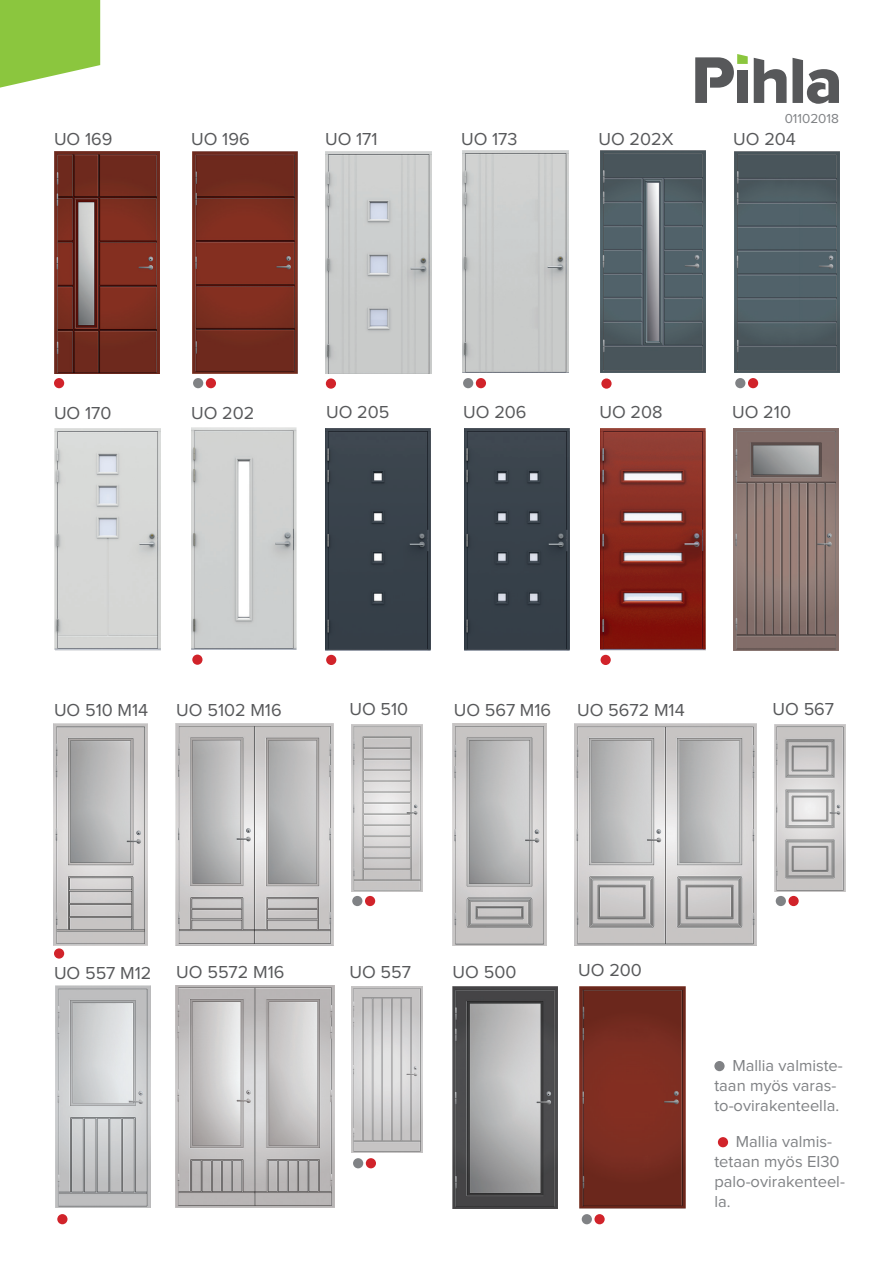
<style>
.page{position:relative;width:893px;height:1263px;background:#fff}
.page>*{position:absolute;margin:0;border:0;box-sizing:border-box;transform-origin:0 0}
.ISO_otsikko{font:18px "Proxima Nova";color:#57585a}
.Kuvateksti{font:16.5px/19.8px "Proxima Nova";color:#808285}
.t1{font:13.5px "Proxima Nova";color:#808285}
</style>
<div class="page">
<svg style="left:695px;top:54px;width:53px;height:49px"></svg>
<svg style="left:754px;top:58px;width:85px;height:46px"></svg>
<svg style="left:0;top:0;width:100px;height:88px;background:#9acd57"></svg>
<img style="left:734px;top:152px;width:105px;height:221px">
<img style="left:601px;top:151px;width:105px;height:222px">
<img style="left:326px;top:152px;width:105px;height:222px">
<div style="left:463px;top:151px;width:105px;height:222px;background:#c9cbca"></div>
<img style="left:54px;top:152px;width:105px;height:222px">
<img style="left:192px;top:152px;width:106px;height:221px">
<img style="left:55px;top:429px;width:105px;height:221px">
<img style="left:191px;top:428px;width:106px;height:222px">
<div style="left:326px;top:429px;width:105px;height:221px;background:#38414a"></div>
<div style="left:464px;top:429px;width:105px;height:221px;background:#38414a"></div>
<img style="left:601px;top:429px;width:105px;height:221px">
<img style="left:176px;top:986px;width:158px;height:222px">
<img style="left:53px;top:723px;width:94px;height:222px">
<img style="left:175px;top:723px;width:159px;height:222px">
<img style="left:452px;top:723px;width:95px;height:222px">
<img style="left:55px;top:986px;width:96px;height:222px">
<img style="left:452px;top:986px;width:105px;height:222px">
<img style="left:574px;top:723px;width:183px;height:222px">
<img style="left:351px;top:725px;width:71px;height:166px">
<img style="left:351px;top:986px;width:71px;height:167px">
<img style="left:774px;top:725px;width:71px;height:166px">
<div style="left:206px;top:378px;width:10px;height:10px;background:#d1232a;border-radius:50%"></div>
<div style="left:193px;top:378px;width:10px;height:10px;background:#808285;border-radius:50%"></div>
<div style="left:476px;top:378px;width:10px;height:10px;background:#d1232a;border-radius:50%"></div>
<div style="left:463px;top:378px;width:10px;height:10px;background:#808285;border-radius:50%"></div>
<div style="left:748px;top:378px;width:10px;height:10px;background:#d1232a;border-radius:50%"></div>
<div style="left:735px;top:378px;width:10px;height:10px;background:#808285;border-radius:50%"></div>
<div style="left:54px;top:378px;width:10px;height:10px;background:#d1232a;border-radius:50%"></div>
<div style="left:601px;top:378px;width:11px;height:11px;background:#d1232a;border-radius:50%"></div>
<div style="left:192px;top:654px;width:11px;height:11px;background:#d1232a;border-radius:50%"></div>
<div style="left:54px;top:948px;width:10px;height:11px;background:#d1232a;border-radius:50%"></div>
<div style="left:57px;top:1214px;width:11px;height:10px;background:#d1232a;border-radius:50%"></div>
<div style="left:365px;top:896px;width:10px;height:10px;background:#d1232a;border-radius:50%"></div>
<div style="left:352px;top:896px;width:10px;height:10px;background:#808285;border-radius:50%"></div>
<div style="left:788px;top:896px;width:11px;height:10px;background:#d1232a;border-radius:50%"></div>
<div style="left:776px;top:896px;width:10px;height:10px;background:#808285;border-radius:50%"></div>
<div style="left:366px;top:1158px;width:10px;height:10px;background:#d1232a;border-radius:50%"></div>
<div style="left:353px;top:1158px;width:10px;height:10px;background:#808285;border-radius:50%"></div>
<img style="left:579px;top:986px;width:106px;height:222px">
<div style="left:594px;top:1214px;width:11px;height:10px;background:#d1232a;border-radius:50%"></div>
<div style="left:582px;top:1214px;width:10px;height:10px;background:#808285;border-radius:50%"></div>
<img style="left:733px;top:429px;width:106px;height:221px">
<div style="left:718px;top:1137px;width:10px;height:10px;background:#d1232a;border-radius:50%"></div>
<div style="left:714px;top:1061px;width:11px;height:10px;background:#808285;border-radius:50%"></div>
<div style="left:326px;top:378px;width:10px;height:11px;background:#d1232a;border-radius:50%"></div>
<div style="left:601px;top:655px;width:10px;height:10px;background:#d1232a;border-radius:50%"></div>
<div style="left:326px;top:655px;width:10px;height:10px;background:#d1232a;border-radius:50%"></div>
<p class="t1" style="left:785px;top:112px;width:56px">01102018</p>
<p class="ISO_otsikko" style="left:54px;top:131px;width:60px">UO 169</p>
<p class="ISO_otsikko" style="left:191px;top:131px;width:60px">UO 196</p>
<p class="ISO_otsikko" style="left:325px;top:130px;width:54px">UO 171</p>
<p class="ISO_otsikko" style="left:461px;top:130px;width:58px">UO 173</p>
<p class="ISO_otsikko" style="left:598px;top:130px;width:76px">UO 202X</p>
<p class="ISO_otsikko" style="left:733px;top:130px;width:64px">UO 204</p>
<p class="ISO_otsikko" style="left:54px;top:404px;width:59px">UO 170</p>
<p class="ISO_otsikko" style="left:191px;top:404px;width:65px">UO 202</p>
<p class="ISO_otsikko" style="left:326px;top:404px;width:65px">UO 205</p>
<p class="ISO_otsikko" style="left:463px;top:404px;width:65px">UO 206</p>
<p class="ISO_otsikko" style="left:599px;top:404px;width:65px">UO 208</p>
<p class="ISO_otsikko" style="left:732px;top:404px;width:60px">UO 210</p>
<p class="ISO_otsikko" style="left:54px;top:701px;width:96px">UO 510 M14</p>
<p class="ISO_otsikko" style="left:176px;top:701px;width:107px">UO 5102 M16</p>
<p class="ISO_otsikko" style="left:350px;top:701px;width:60px">UO 510</p>
<p class="ISO_otsikko" style="left:454px;top:701px;width:99px">UO 567 M16</p>
<p class="ISO_otsikko" style="left:577px;top:701px;width:109px">UO 5672 M14</p>
<p class="ISO_otsikko" style="left:773px;top:701px;width:63px">UO 567</p>
<p class="ISO_otsikko" style="left:54px;top:964px;width:99px">UO 557 M12</p>
<p class="ISO_otsikko" style="left:176px;top:963px;width:110px">UO 5572 M16</p>
<p class="ISO_otsikko" style="left:350px;top:963px;width:63px">UO 557</p>
<p class="ISO_otsikko" style="left:453px;top:963px;width:65px">UO 500</p>
<p class="ISO_otsikko" style="left:578px;top:962px;width:65px">UO 200</p>
<p class="Kuvateksti" style="left:714px;top:1056px;width:130px;text-indent:18px">Mallia valmiste&shy;taan myös varas&shy;to-ovirakenteella.</p>
<p class="Kuvateksti" style="left:714px;top:1132px;width:132px;text-indent:21px">Mallia valmis&shy;tetaan myös EI30 palo-ovirakenteel&shy;la.</p>
</div>
